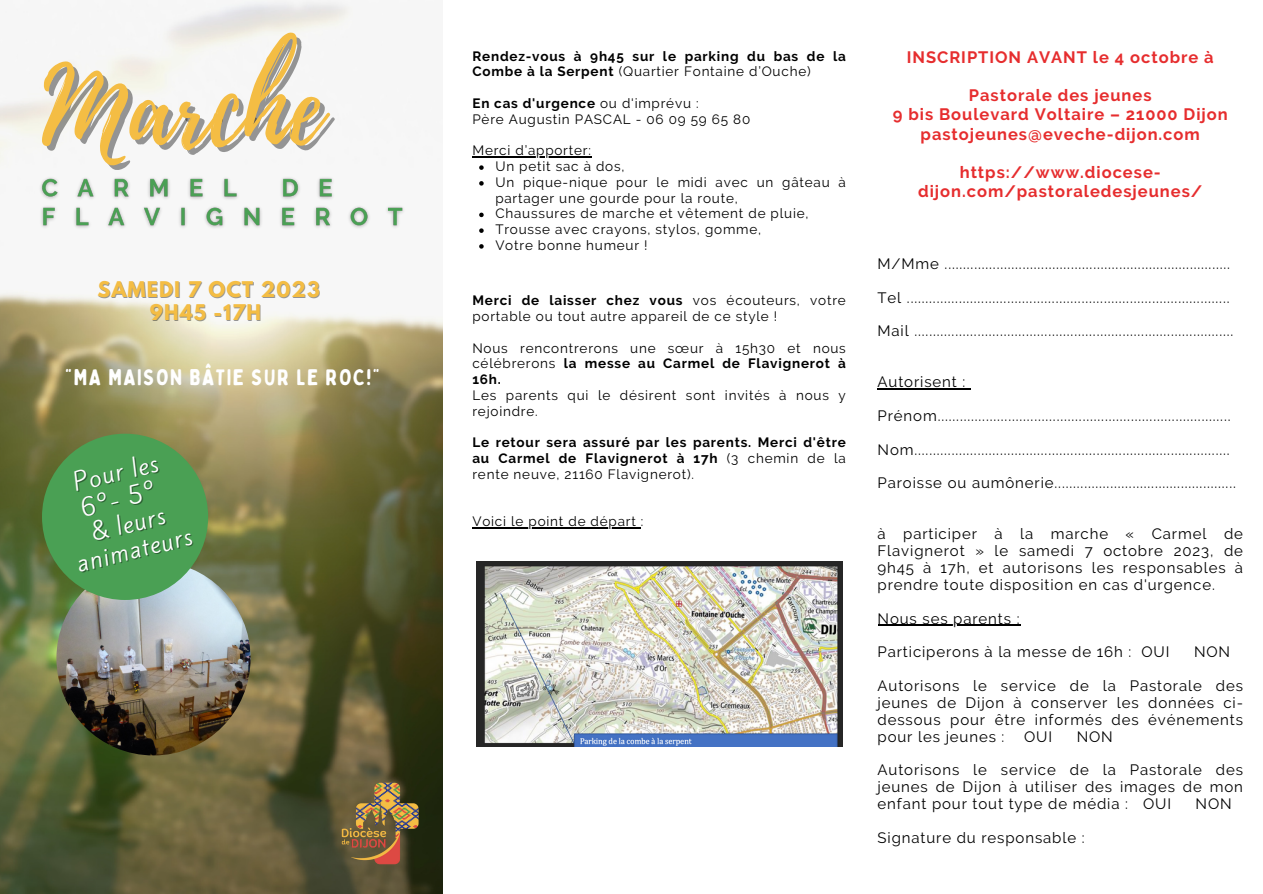
<style>
.page{position:relative;width:1263px;height:894px;background:#fff}
.page>*{position:absolute;margin:0;border:0;box-sizing:border-box;transform-origin:0 0}
.t1{font:105px "Playlist Script";color:#f4bd44}
.t2{font:22.5px/26.2px "Kite One";color:#fff}
.t3{font:22.5px "Bobby Jones Soft";letter-spacing:.06em;color:#fff}
.t4{font:700 19.2px "League Spartan";letter-spacing:.06em;color:#f4bd44}
.t5{font:700 16.5px/19px "Raleway";letter-spacing:.06em;color:#e62d2e;text-align:center}
.t6{font:15px/16.8px "Raleway";letter-spacing:.06em;color:#000;text-align:justify}
.t7{font:13.5px/15.8px "Raleway";letter-spacing:.06em;color:#000}
.t8{font:700 13.5px/15.8px "Raleway";letter-spacing:.06em;color:#000}
.s1{font-weight:400}
.s2{font-weight:700}
</style>
<div class="page">
<img style="left:0;top:0;width:442px;height:893px">
<img style="left:56px;top:561px;width:195px;height:194px;border-radius:50%">
<div style="left:42px;top:433px;width:166px;height:166px;background:#4aa054;border-radius:50%"></div>
<img style="left:330px;top:775px;width:99px;height:99px">
<img style="left:477px;top:561px;width:365px;height:185px">
<img style="left:36px;top:173px;width:387px;height:60px">
<svg style="left:479px;top:165px;width:5px;height:5px"></svg>
<svg style="left:479px;top:181px;width:5px;height:4px"></svg>
<svg style="left:479px;top:212px;width:5px;height:5px"></svg>
<svg style="left:479px;top:228px;width:5px;height:5px"></svg>
<svg style="left:479px;top:244px;width:5px;height:4px"></svg>
<hr style="left:472px;top:156px;width:120px;height:1px;background:#000">
<hr style="left:472px;top:527px;width:169px;height:1px;background:#000">
<hr style="left:877px;top:388px;width:89px;height:1px;background:#000">
<hr style="left:877px;top:624px;width:143px;height:1px;background:#000">
<p class="t1" style="left:42px;top:33px;width:282px">Marche</p>
<p class="t4" style="left:97px;top:280px;width:224px">SAMEDI 7 OCT 2023</p>
<p class="t4" style="left:150px;top:303px;width:113px">9H45 -17H</p>
<p class="t3" style="left:65px;top:363px;width:316px">"MA MAISON BÂTIE SUR LE ROC!"</p>
<p class="t2" style="left:70px;top:470px;width:88px;rotate:-14deg">Pour les<br>6°- 5°</p>
<p class="t2" style="left:68px;top:525px;width:119px;text-align:center;rotate:-14deg">&amp; leurs animateurs</p>
<p class="t8" style="left:472px;top:48px;width:375px">Rendez-vous à 9h45 sur le parking du bas de la<br>Combe à la Serpent <span class="s1">(Quartier Fontaine d’Ouche)</span></p>
<p class="t8" style="left:472px;top:95px;width:228px">En cas d'urgence <span class="s1">ou d'imprévu :</span></p>
<p class="t7" style="left:472px;top:111px;width:279px">Père Augustin PASCAL - 06 09 59 65 80</p>
<p class="t7" style="left:472px;top:142px;width:120px">Merci d’apporter:</p>
<p class="t7" style="left:495px;top:158px;width:131px">Un petit sac à dos,</p>
<p class="t7" style="left:495px;top:174px;width:352px">Un pique-nique pour le midi avec un gâteau à partager une gourde pour la route,</p>
<p class="t7" style="left:495px;top:205px;width:315px">Chaussures de marche et vêtement de pluie,</p>
<p class="t7" style="left:495px;top:221px;width:267px">Trousse avec crayons, stylos, gomme,</p>
<p class="t7" style="left:495px;top:237px;width:154px">Votre bonne humeur !</p>
<p class="t7" style="left:472px;top:292px;width:375px"><span class="s2">Merci de laisser chez vous</span> vos écouteurs, votre portable ou tout autre appareil de ce style !</p>
<p class="t7" style="left:472px;top:340px;width:375px;text-align:justify">Nous rencontrerons une sœur à 15h30 et nous célébrerons <span class="s2">la messe au Carmel de Flavignerot à 16h.</span></p>
<p class="t7" style="left:472px;top:387px;width:375px">Les parents qui le désirent sont invités à nous y rejoindre.</p>
<p class="t8" style="left:472px;top:434px;width:375px;text-align:justify">Le retour sera assuré par les parents. Merci d'être au Carmel de Flavignerot à 17h <span class="s1">(3 chemin de la rente neuve, 21160 Flavignerot).</span></p>
<p class="t7" style="left:472px;top:513px;width:173px">Voici le point de départ :</p>
<p class="t5" style="left:907px;top:48px;width:308px">INSCRIPTION AVANT le 4 octobre à</p>
<p class="t5" style="left:969px;top:86px;width:184px">Pastorale des jeunes</p>
<p class="t5" style="left:893px;top:105px;width:336px">9 bis Boulevard Voltaire – 21000 Dijon pastojeunes@eveche-dijon.com</p>
<p class="t5" style="left:918px;top:162px;width:286px">https://www.diocese&shy;dijon.com/pastoraledesjeunes/</p>
<p class="t6" style="left:877px;top:255px;width:354px">M/Mme .............................................................................</p>
<p class="t6" style="left:877px;top:289px;width:353px">Tel .......................................................................................</p>
<p class="t6" style="left:877px;top:323px;width:357px">Mail ......................................................................................</p>
<p class="t6" style="left:877px;top:373px;width:89px">Autorisent :</p>
<p class="t6" style="left:877px;top:407px;width:354px">Prénom...............................................................................</p>
<p class="t6" style="left:877px;top:441px;width:354px">Nom.....................................................................................</p>
<p class="t6" style="left:877px;top:474px;width:360px">Paroisse ou aumônerie.................................................</p>
<p class="t6" style="left:877px;top:525px;width:367px">à participer à la marche « Carmel de Flavignerot » le samedi 7 octobre 2023, de 9h45 à 17h, et autorisons les responsables à prendre toute disposition en cas d'urgence.</p>
<p class="t6" style="left:877px;top:609px;width:143px">Nous ses parents :</p>
<p class="t6" style="left:877px;top:643px;width:293px">Participerons à la messe de 16h : OUI</p>
<p class="t6" style="left:1194px;top:643px;width:38px">NON</p>
<p class="t6" style="left:877px;top:677px;width:367px">Autorisons le service de la Pastorale des jeunes de Dijon à conserver les données ci&shy;dessous pour être informés des événements pour les jeunes :</p>
<p class="t6" style="left:1024px;top:727px;width:30px">OUI</p>
<p class="t6" style="left:1077px;top:727px;width:38px">NON</p>
<p class="t6" style="left:877px;top:761px;width:367px">Autorisons le service de la Pastorale des jeunes de Dijon à utiliser des images de mon enfant pour tout type de média : OUI</p>
<p class="t6" style="left:1195px;top:795px;width:38px">NON</p>
<p class="t6" style="left:877px;top:829px;width:209px">Signature du responsable :</p>
</div>
